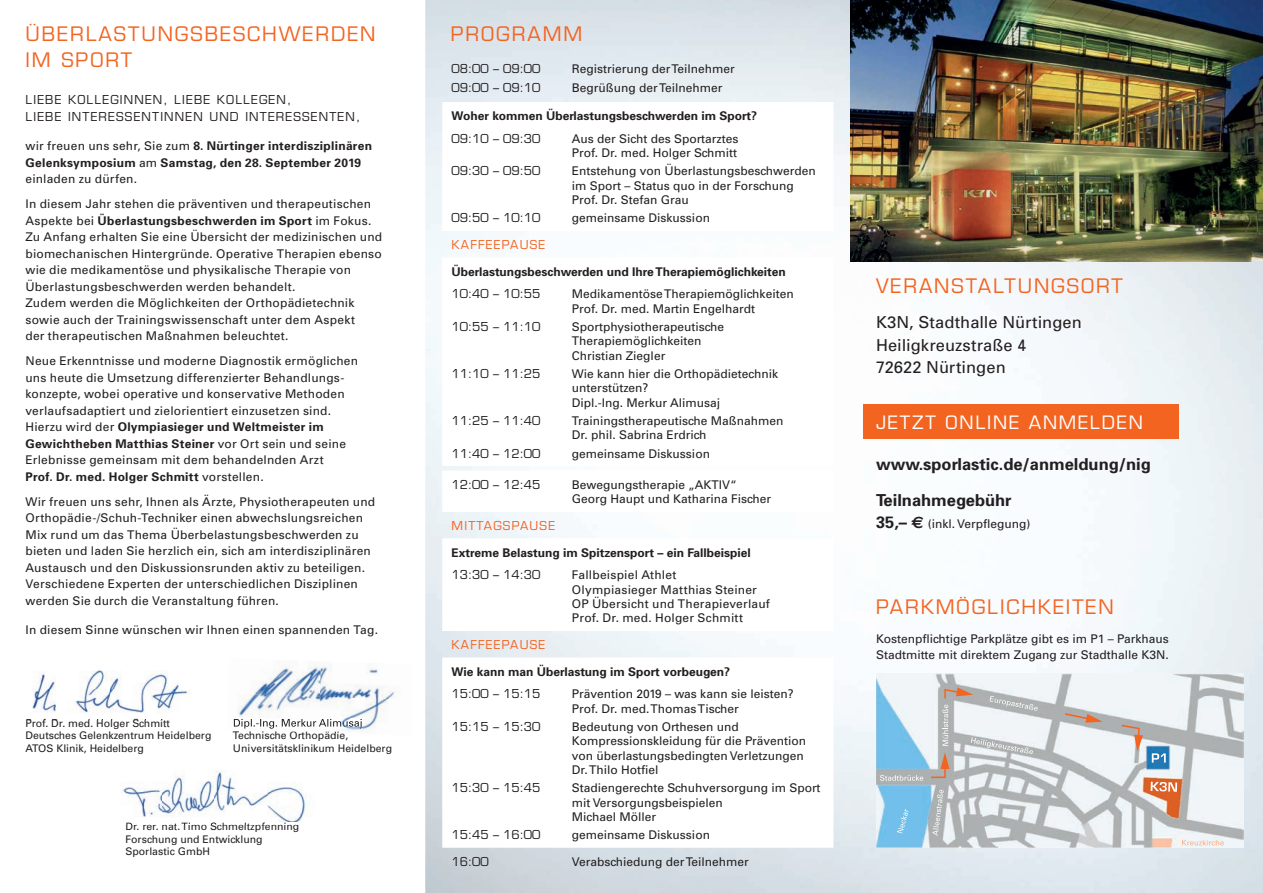
<style>
.page{position:relative;width:1263px;height:893px;background:#fff}
.page>*{position:absolute;margin:0;border:0;box-sizing:border-box;transform-origin:0 0}
.t1{font:19.5px/25.5px "Eurostile";letter-spacing:.1em;color:#f36421}
.t2{font:18px "Eurostile";letter-spacing:.1em;color:#fff}
.t3{font:16.5px/22.5px "Univers";letter-spacing:.005em;color:#231f20}
.t4{font:700 16.5px/35.2px "Univers";color:#231f20}
.t5{font:12px/16.5px "Univers";letter-spacing:.01em;color:#231f20}
.t6{font:12px "Eurostile";color:#231f20}
.t7{font:700 12px "Univers";color:#231f20}
.t8{font:700 12px/16.5px "Univers";letter-spacing:.02em;color:#231f20}
.t9{font:12px/16.5px "Eurostile";letter-spacing:.1em;color:#231f20}
.t10{font:12px "Eurostile";letter-spacing:.1em;color:#f36421}
.t11{font:10.5px/12.6px "Univers";color:#231f20}
.s1{font-weight:400}
.s2{font-weight:700}
.s3{font-weight:700;font-size:16.5px}
.s4{font-family:"Euro Sans";font-weight:700;font-size:16.5px}
</style>
<div class="page">
<img style="left:425px;top:0;width:838px;height:893px">
<img style="left:850px;top:0;width:413px;height:261px">
<img style="left:876px;top:674px;width:367px;height:173px">
<svg style="left:1152px;top:753px;width:14px;height:10px"></svg>
<svg style="left:989px;top:696px;width:49px;height:15px"></svg>
<svg style="left:971px;top:737px;width:62px;height:17px"></svg>
<svg style="left:942px;top:705px;width:6px;height:41px"></svg>
<svg style="left:880px;top:775px;width:43px;height:6px"></svg>
<svg style="left:1182px;top:840px;width:42px;height:5px"></svg>
<svg style="left:897px;top:809px;width:11px;height:24px"></svg>
<svg style="left:932px;top:790px;width:12px;height:46px"></svg>
<svg style="left:1150px;top:782px;width:27px;height:10px"></svg>
<svg style="left:931px;top:752px;width:18px;height:26px"></svg>
<svg style="left:944px;top:687px;width:29px;height:11px"></svg>
<svg style="left:1065px;top:713px;width:38px;height:10px"></svg>
<svg style="left:1121px;top:725px;width:22px;height:27px"></svg>
<svg style="left:442px;top:102px;width:391px;height:746px"></svg>
<hr style="left:442px;top:231px;width:126px;height:1px;background:#fff">
<hr style="left:568px;top:231px;width:265px;height:1px;background:#fff">
<hr style="left:442px;top:511px;width:126px;height:1px;background:#fff">
<hr style="left:568px;top:511px;width:265px;height:1px;background:#fff">
<hr style="left:442px;top:630px;width:126px;height:1px;background:#fff">
<hr style="left:568px;top:630px;width:265px;height:1px;background:#fff">
<div style="left:863px;top:404px;width:316px;height:35px;background:#f36421"></div>
<img style="left:32px;top:670px;width:159px;height:49px">
<img style="left:26px;top:719px;width:137px;height:1px">
<img style="left:254px;top:661px;width:66px;height:33px">
<img style="left:320px;top:663px;width:78px;height:34px">
<img style="left:233px;top:694px;width:87px;height:33px">
<img style="left:319px;top:697px;width:73px;height:37px">
<img style="left:234px;top:719px;width:128px;height:10px">
<img style="left:292px;top:731px;width:56px;height:2px">
<img style="left:122px;top:786px;width:40px;height:31px">
<img style="left:162px;top:771px;width:105px;height:46px">
<img style="left:267px;top:782px;width:41px;height:40px">
<img style="left:126px;top:822px;width:160px;height:2px">
<h1 class="t1" style="left:26px;top:21px;width:351px">ÜBERLASTUNGSBESCHWERDEN<br>IM SPORT</h1>
<p class="t9" style="left:26px;top:92px;width:336px">LIEBE KOLLEGINNEN, LIEBE KOLLEGEN,<br>LIEBE INTERESSENTINNEN UND INTERESSENTEN,</p>
<p class="t8" style="left:26px;top:137px;width:348px"><span class="s1">wir freuen uns sehr, Sie zum</span> 8. Nürtinger interdisziplinären<br>Gelenksymposium <span class="s1">am</span> Samstag, den 28. September 2019 <span class="s1">einladen zu dürfen.</span></p>
<p class="t5" style="left:26px;top:196px;width:358px">In diesem Jahr stehen die präventiven und therapeutischen Aspekte bei <span class="s2">Überlastungsbeschwerden im Sport</span> im Fokus.<br>Zu Anfang erhalten Sie eine Übersicht der medizinischen und biomechanischen Hintergründe. Operative Therapien ebenso wie die medikamentöse und physikalische Therapie von Überlastungsbeschwerden werden behandelt.<br>Zudem werden die Möglichkeiten der Orthopädietechnik sowie auch der Trainingswissenschaft unter dem Aspekt<br>der therapeutischen Maßnahmen beleuchtet.</p>
<p class="t5" style="left:26px;top:353px;width:334px">Neue Erkenntnisse und moderne Diagnostik ermöglichen uns heute die Umsetzung differenzierter Behandlungs&shy;konzepte, wobei operative und konservative Methoden verlaufsadaptiert und zielorientiert einzusetzen sind.<br>Hierzu wird der <span class="s2">Olympiasieger und Weltmeister im Gewichtheben Matthias Steiner</span> vor Ort sein und seine Erlebnisse gemeinsam mit dem behandelnden Arzt<br><span class="s2">Prof. Dr. med. Holger Schmitt</span> vorstellen.</p>
<p class="t5" style="left:26px;top:493px;width:351px">Wir freuen uns sehr, Ihnen als Ärzte, Physiotherapeuten und Orthopädie-/Schuh-Techniker einen abwechslungsreichen Mix rund um das Thema Überbelastungsbeschwerden zu bieten und laden Sie herzlich ein, sich am interdisziplinären Austausch und den Diskussionsrunden aktiv zu beteiligen.<br>Verschiedene Experten der unterschiedlichen Disziplinen werden Sie durch die Veranstaltung führen.</p>
<p class="t5" style="left:26px;top:621px;width:354px">In diesem Sinne wünschen wir Ihnen einen spannenden Tag.</p>
<p class="t11" style="left:26px;top:716px;width:187px">Prof. Dr. med. Holger Schmitt<br>Deutsches Gelenkzentrum Heidelberg<br>ATOS Klinik, Heidelberg</p>
<p class="t11" style="left:233px;top:729px;width:161px">Technische Orthopädie,<br>Universitätsklinikum Heidelberg</p>
<p class="t11" style="left:125px;top:820px;width:175px">Dr. rer. nat. Timo Schmeltzpfenning<br>Forschung und Entwicklung<br>Sporlastic GmbH</p>
<h1 class="t1" style="left:451px;top:21px;width:133px">PROGRAMM</h1>
<p class="t6" style="left:452px;top:62px;width:90px">08:00 – 09:00</p>
<p class="t5" style="left:572px;top:61px;width:164px">Registrierung der Teilnehmer</p>
<p class="t6" style="left:452px;top:80px;width:90px">09:00 – 09:10</p>
<p class="t5" style="left:572px;top:79px;width:152px">Begrüßung der Teilnehmer</p>
<p class="t7" style="left:452px;top:108px;width:307px">Woher kommen Überlastungsbeschwerden im Sport?</p>
<p class="t6" style="left:452px;top:131px;width:90px">09:10 – 09:30</p>
<p class="t5" style="left:572px;top:131px;width:168px;line-height:14.4px">Aus der Sicht des Sportarztes<br>Prof. Dr. med. Holger Schmitt</p>
<p class="t6" style="left:452px;top:164px;width:90px">09:30 – 09:50</p>
<p class="t5" style="left:572px;top:164px;width:245px;line-height:14.4px">Entstehung von Überlastungsbeschwerden im Sport – Status quo in der Forschung<br>Prof. Dr. Stefan Grau</p>
<p class="t6" style="left:452px;top:211px;width:90px">09:50 – 10:10</p>
<p class="t5" style="left:572px;top:210px;width:140px">gemeinsame Diskussion</p>
<p class="t10" style="left:452px;top:237px;width:95px">KAFFEEPAUSE</p>
<p class="t7" style="left:452px;top:264px;width:336px">Überlastungsbeschwerden und Ihre Therapiemöglichkeiten</p>
<p class="t6" style="left:452px;top:287px;width:90px">10:40 – 10:55</p>
<p class="t5" style="left:572px;top:287px;width:223px;line-height:14.4px">Medikamentöse Therapiemöglichkeiten<br>Prof. Dr. med. Martin Engelhardt</p>
<p class="t6" style="left:452px;top:319px;width:90px">10:55 – 11:10</p>
<p class="t5" style="left:572px;top:319px;width:154px;line-height:14.4px">Sportphysiotherapeutische<br>Therapiemöglichkeiten<br>Christian Ziegler</p>
<p class="t6" style="left:452px;top:366px;width:90px">11:10 – 11:25</p>
<p class="t5" style="left:572px;top:366px;width:208px;line-height:14.4px">Wie kann hier die Orthopädietechnik unterstützen?<br>Dipl.-Ing. Merkur Alimusaj</p>
<p class="t6" style="left:452px;top:413px;width:90px">11:25 – 11:40</p>
<p class="t5" style="left:572px;top:413px;width:213px;line-height:14.4px">Trainingstherapeutische Maßnahmen<br>Dr. phil. Sabrina Erdrich</p>
<p class="t6" style="left:452px;top:446px;width:90px">11:40 – 12:00</p>
<p class="t5" style="left:572px;top:445px;width:140px">gemeinsame Diskussion</p>
<p class="t6" style="left:452px;top:477px;width:90px">12:00 – 12:45</p>
<p class="t5" style="left:572px;top:477px;width:201px;line-height:14.4px">Bewegungstherapie „AKTIV“<br>Georg Haupt und Katharina Fischer</p>
<p class="t10" style="left:452px;top:518px;width:105px">MITTAGSPAUSE</p>
<p class="t7" style="left:452px;top:545px;width:301px">Extreme Belastung im Spitzensport – ein Fallbeispiel</p>
<p class="t6" style="left:452px;top:567px;width:90px">13:30 – 14:30</p>
<p class="t5" style="left:572px;top:567px;width:199px;line-height:14.4px">Fallbeispiel Athlet<br>Olympiasieger Matthias Steiner<br>OP Übersicht und Therapieverlauf<br>Prof. Dr. med. Holger Schmitt</p>
<p class="t10" style="left:452px;top:637px;width:95px">KAFFEEPAUSE</p>
<p class="t7" style="left:452px;top:664px;width:280px">Wie kann man Überlastung im Sport vorbeugen?</p>
<p class="t6" style="left:452px;top:687px;width:90px">15:00 – 15:15</p>
<p class="t5" style="left:572px;top:687px;width:223px;line-height:14.4px">Prävention 2019 – was kann sie leisten?<br>Prof. Dr. med. Thomas Tischer</p>
<p class="t6" style="left:452px;top:719px;width:90px">15:15 – 15:30</p>
<p class="t5" style="left:572px;top:719px;width:236px;line-height:14.4px">Bedeutung von Orthesen und<br>Kompressionskleidung für die Prävention von überlastungsbedingten Verletzungen<br>Dr. Thilo Hotfiel</p>
<p class="t6" style="left:452px;top:781px;width:90px">15:30 – 15:45</p>
<p class="t5" style="left:572px;top:781px;width:250px;line-height:14.4px">Stadiengerechte Schuhversorgung im Sport mit Versorgungsbeispielen<br>Michael Möller</p>
<p class="t6" style="left:452px;top:828px;width:90px">15:45 – 16:00</p>
<p class="t5" style="left:572px;top:827px;width:140px">gemeinsame Diskussion</p>
<p class="t6" style="left:452px;top:854px;width:39px">16:00</p>
<p class="t5" style="left:572px;top:853px;width:179px">Verabschiedung der Teilnehmer</p>
<h1 class="t1" style="left:876px;top:273px;width:248px">VERANSTALTUNGSORT</h1>
<h3 class="t3" style="left:876px;top:311px;width:207px">K3N, Stadthalle Nürtingen<br>Heiligkreuzstraße 4<br>72622 Nürtingen</h3>
<h2 class="t2" style="left:876px;top:411px;width:268px">JETZT ONLINE ANMELDEN</h2>
<h3 class="t4" style="left:876px;top:446px;width:276px">www.sporlastic.de/anmeldung/nig<br>Teilnahmegebühr</h3>
<p class="t5" style="left:876px;top:515px;width:156px"><span class="s3">35,–</span> <span class="s4">€</span> (inkl. Verpflegung)</p>
<h1 class="t1" style="left:876px;top:594px;width:239px">PARKMÖGLICHKEITEN</h1>
<p class="t5" style="left:876px;top:630px;width:294px">Kostenpflichtige Parkplätze gibt es im P1 – Parkhaus<br>Stadtmitte mit direktem Zugang zur Stadthalle K3N.</p>
</div>
